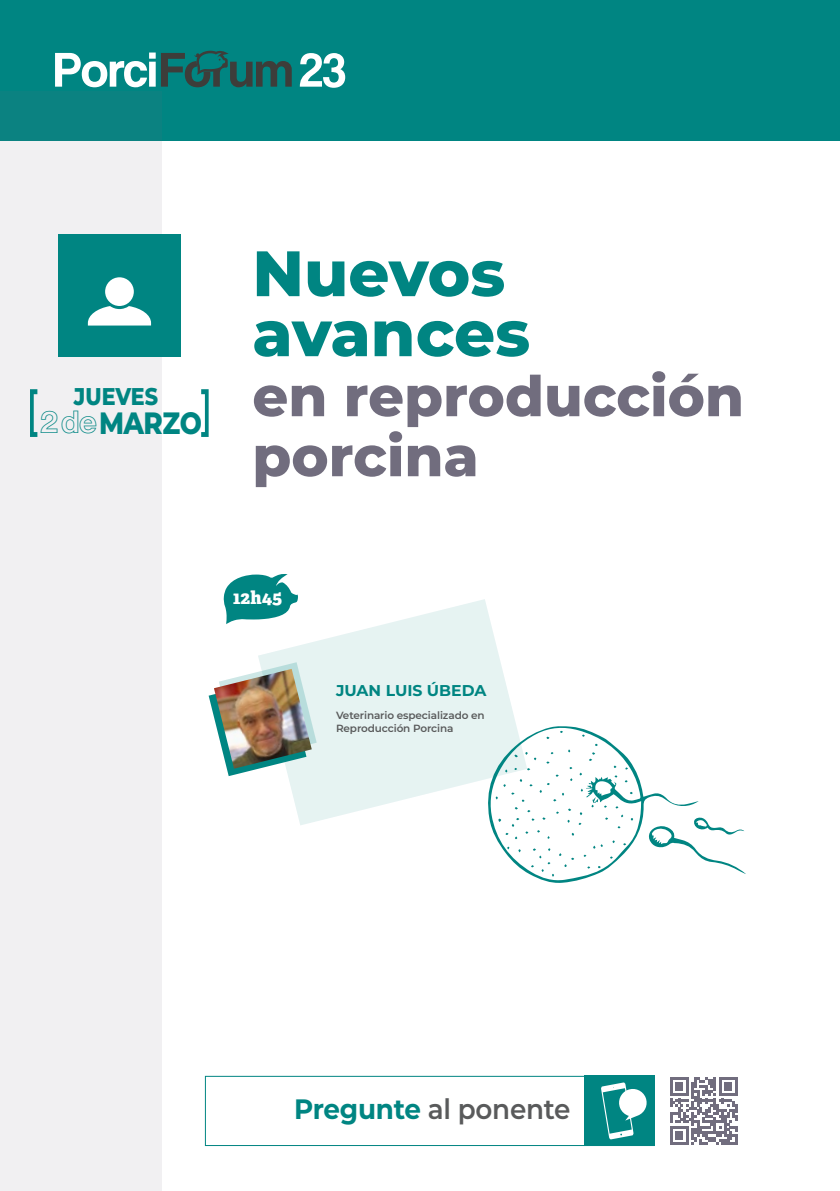
<style>
.page{position:relative;width:840px;height:1191px;background:#fff}
.page>*{position:absolute;margin:0;border:0;box-sizing:border-box;transform-origin:0 0}
.t1{font:800 64px/60px "Montserrat";color:#008582}
.t2{font:800 56px/60px "Montserrat";color:#716d7e}
.t3{font:800 30.8px "Montserrat";letter-spacing:-.02em;color:#008582;scale:.85 1}
.t4{font:600 28px "Montserrat";letter-spacing:-.01em;color:#595a5b;scale:.94 1}
.t5{font:800 24.2px "Montserrat";color:#008582;scale:.85 1}
.t6{font:800 18px "Adelle";color:#fff}
.t7{font:700 15.6px "Montserrat";color:#008582}
.t8{font:600 10.4px/13px "Montserrat";letter-spacing:-.01em;color:#595a5b}
.s1{font-family:"Helvetica Neue Bold Outline";font-weight:400;font-size:31.4px}
.s2{font-weight:700;color:#008582}
</style>
<div class="page">
<div style="left:0;top:0;width:839px;height:141px;background:#008582"></div>
<div style="left:205px;top:1075px;width:449px;height:71px;border:1px solid #008582"></div>
<div style="left:0;top:92px;width:162px;height:1099px;background:#f1f0f2"></div>
<div style="left:584px;top:1075px;width:70px;height:71px;background:#008582"></div>
<svg style="left:601px;top:1082px;width:46px;height:57px"></svg>
<svg style="left:670px;top:1077px;width:67px;height:68px"></svg>
<svg style="left:55px;top:50px;width:236px;height:37px"></svg>
<svg style="left:300px;top:53px;width:45px;height:35px"></svg>
<svg style="left:30px;top:389px;width:7px;height:48px"></svg>
<svg style="left:201px;top:389px;width:7px;height:48px"></svg>
<svg style="left:258px;top:599px;width:258px;height:226px;fill:#e6f3f2"></svg>
<svg style="left:208px;top:662px;width:108px;height:114px"></svg>
<img style="left:214px;top:669px;width:97px;height:99px">
<div style="left:58px;top:234px;width:123px;height:123px;background:#008582"></div>
<svg style="left:88px;top:277px;width:63px;height:48px"></svg>
<svg style="left:223px;top:574px;width:75px;height:50px"></svg>
<svg style="left:484px;top:725px;width:261px;height:158px"></svg>
<p class="t5" style="left:74px;top:379px;width:100px">JUEVES</p>
<p class="t3" style="left:39px;top:400px;width:192px"><span class="s1">2 de</span>MARZO</p>
<p class="t1" style="left:252px;top:240px;width:279px">Nuevos avances</p>
<p class="t2" style="left:252px;top:363px;width:493px">en reproducción porcina</p>
<p class="t6" style="left:232px;top:586px;width:51px">12h45</p>
<p class="t7" style="left:336px;top:679px;width:152px">JUAN LUIS ÚBEDA</p>
<p class="t8" style="left:336px;top:708px;width:150px">Veterinario especializado en<br>Reproducción Porcina</p>
<p class="t4" style="left:294px;top:1089px;width:295px"><span class="s2">Pregunte</span> al ponente</p>
</div>
